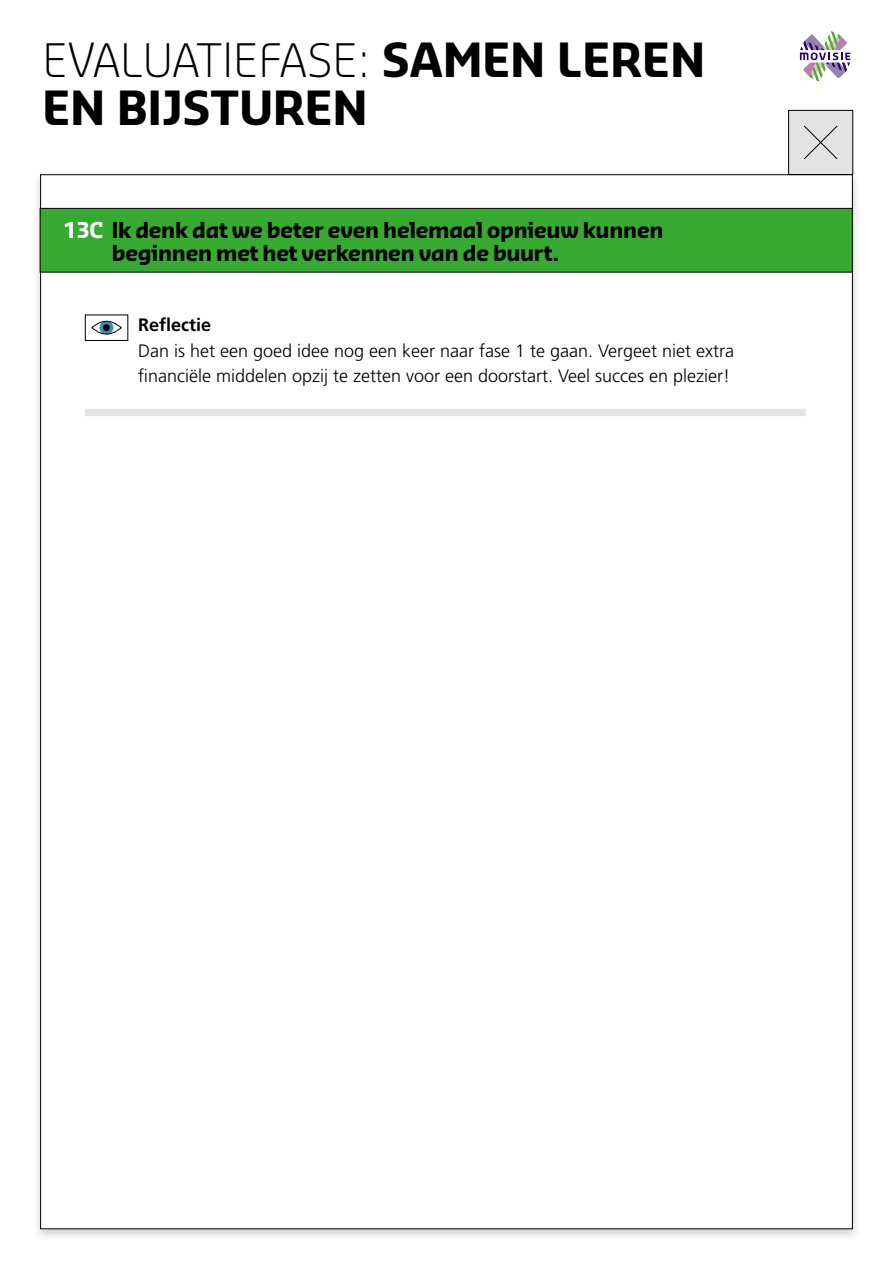
<style>
.page{position:relative;width:893px;height:1263px;background:#fff}
.page>*{position:absolute;margin:0;border:0;box-sizing:border-box;transform-origin:0 0}
.titel{font:700 45px/48px "Sansa Pro";color:#000}
.overlay_kop{font:700 21px/22.5px "Sansa Pro";letter-spacing:-.01em;color:#000}
.brood_overlay{font:300 18px/25.5px "Frutiger";color:#000}
.s1{font-weight:300}
.s2{color:#fff}
.s3{font-weight:700}
</style>
<div class="page">
<svg style="left:800px;top:31px;width:50px;height:50px"></svg>
<div style="left:31px;top:169px;width:831px;height:1073px;background:#000;opacity:.2"></div>
<div style="left:41px;top:175px;width:811px;height:1054px;background:#fff"></div>
<svg style="left:92px;top:321px;width:29px;height:13px"></svg>
<svg style="left:100px;top:321px;width:13px;height:13px"></svg>
<div style="left:103px;top:324px;width:7px;height:7px;background:#000;border-radius:50%"></div>
<div style="left:92px;top:321px;width:30px;height:13px;border:1px solid #000;border-radius:50%"></div>
<div style="left:85px;top:315px;width:43px;height:26px;border:1px solid #000"></div>
<div style="left:85px;top:409px;width:721px;height:7px;background:#e3e3e5"></div>
<div style="left:40px;top:208px;width:812px;height:64px;background:#37aa32"></div>
<div style="left:40px;top:208px;width:812px;height:64px;border:1px solid #000"></div>
<svg style="left:788px;top:110px;width:65px;height:65px;background:#d1d1d1"></svg>
<p class="titel" style="left:43px;top:36px;width:664px"><span class="s1">EVALUATIEFASE:</span> SAMEN LEREN<br>EN BIJSTUREN</p>
<p class="overlay_kop" style="left:112px;top:219px;width:553px;text-indent:-48px"><span class="s2">13C</span> Ik denk dat we beter even helemaal opnieuw kunnen beginnen met het verkennen van de buurt.</p>
<p class="brood_overlay" style="left:138px;top:312px;width:598px"><span class="s3">Reflectie<br></span>Dan is het een goed idee nog een keer naar fase 1 te gaan. Vergeet niet extra financiële middelen opzij te zetten voor een doorstart. Veel succes en plezier!</p>
</div>
